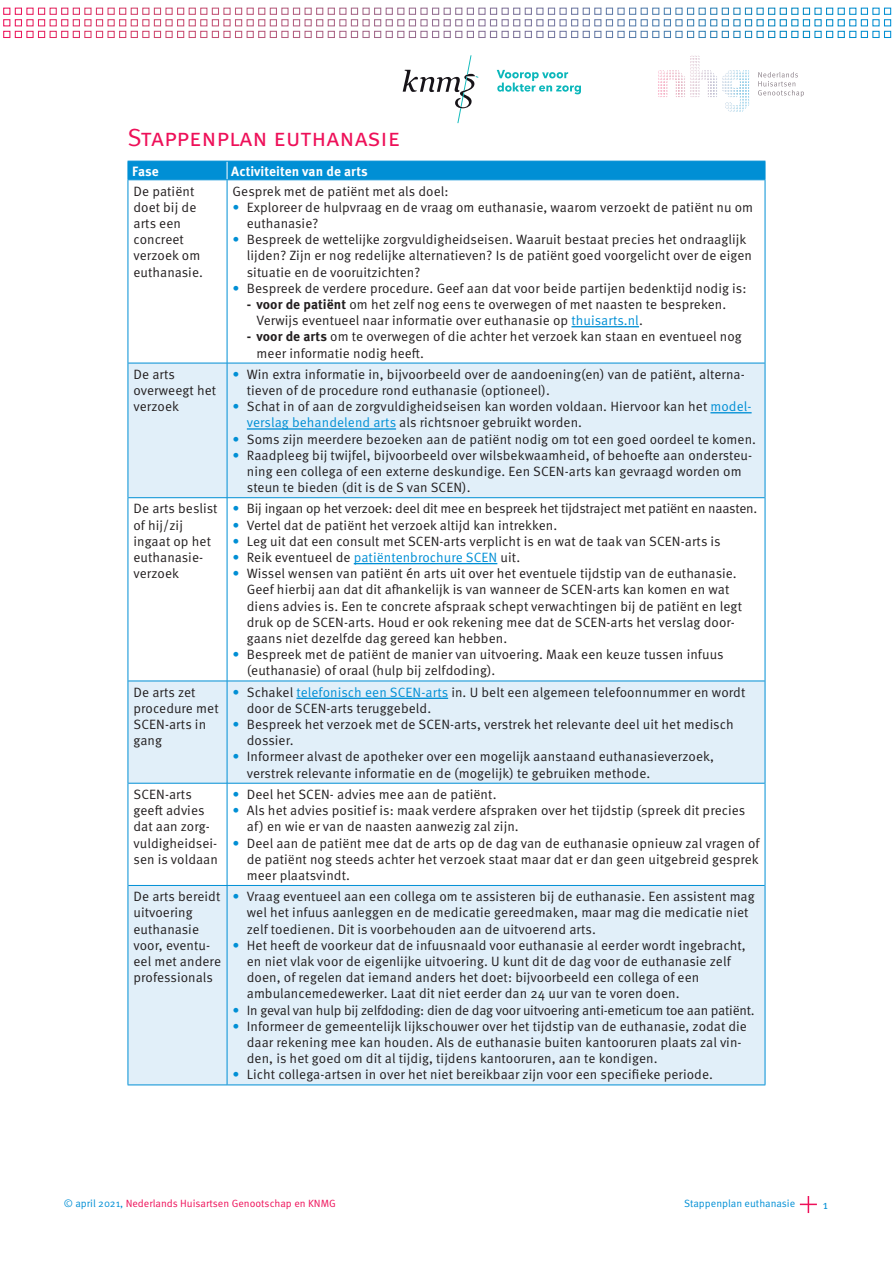
<style>
.page{position:relative;width:893px;height:1263px;background:#fff}
.page>*{position:absolute;margin:0;border:0;box-sizing:border-box;transform-origin:0 0}
.t1{font:24.75px "Meta Pro Norm";color:#ee1059}
.t2{font:13.5px/16.2px "Meta Pro Norm";letter-spacing:.005em;color:#231f20}
.t3{font:13.5px "Meta Pro Norm";letter-spacing:-.02em;color:#231f20}
.t4{font:13.5px "Meta Pro Norm";letter-spacing:-.015em;color:#231f20}
.t5{font:13.5px "Meta Pro Norm";letter-spacing:.005em;color:#008fd5}
.t6{font:700 13.5px "Meta Pro";letter-spacing:.005em;color:#fff}
.t7{font:12px "Meta Pro Norm";color:#008fd5}
.t8{font:10.5px "Meta Pro Norm";color:#ee1059}
.t9{font:10.5px "Meta Pro Norm";color:#008fd5}
.s1{color:#008fd5}
.s2{font-family:"Meta Pro";font-weight:700}
.s3{color:#231f20}
</style>
<div class="page">
<svg style="left:3px;top:7px;width:888px;height:31px"></svg>
<svg style="left:659px;top:55px;width:90px;height:16px"></svg>
<svg style="left:758px;top:72px;width:46px;height:25px"></svg>
<svg style="left:129px;top:364px;width:636px;height:720px;fill:#e1eff9"></svg>
<svg style="left:128px;top:161px;width:638px;height:19px;background:#0290d5"></svg>
<hr style="left:227px;top:180px;width:1px;height:183px;background:#008fd5">
<hr style="left:128px;top:363px;width:99px;height:1px;background:#008fd5">
<hr style="left:227px;top:363px;width:538px;height:1px;background:#008fd5">
<hr style="left:227px;top:363px;width:1px;height:134px;background:#008fd5">
<hr style="left:128px;top:497px;width:99px;height:1px;background:#008fd5">
<hr style="left:227px;top:497px;width:538px;height:1px;background:#008fd5">
<hr style="left:227px;top:498px;width:1px;height:183px;background:#008fd5">
<hr style="left:128px;top:681px;width:99px;height:1px;background:#008fd5">
<hr style="left:227px;top:681px;width:538px;height:1px;background:#008fd5">
<hr style="left:227px;top:681px;width:1px;height:102px;background:#008fd5">
<hr style="left:128px;top:783px;width:99px;height:1px;background:#008fd5">
<hr style="left:227px;top:783px;width:538px;height:1px;background:#008fd5">
<hr style="left:227px;top:783px;width:1px;height:102px;background:#008fd5">
<hr style="left:128px;top:885px;width:99px;height:1px;background:#008fd5">
<hr style="left:227px;top:885px;width:538px;height:1px;background:#008fd5">
<hr style="left:227px;top:886px;width:1px;height:198px;background:#008fd5">
<hr style="left:128px;top:180px;width:1px;height:183px;background:#008fd5">
<hr style="left:765px;top:180px;width:1px;height:183px;background:#008fd5">
<hr style="left:128px;top:363px;width:1px;height:135px;background:#008fd5">
<hr style="left:765px;top:363px;width:1px;height:135px;background:#008fd5">
<hr style="left:128px;top:498px;width:1px;height:183px;background:#008fd5">
<hr style="left:765px;top:498px;width:1px;height:183px;background:#008fd5">
<hr style="left:128px;top:681px;width:1px;height:102px;background:#008fd5">
<hr style="left:765px;top:681px;width:1px;height:102px;background:#008fd5">
<hr style="left:128px;top:783px;width:1px;height:102px;background:#008fd5">
<hr style="left:765px;top:783px;width:1px;height:102px;background:#008fd5">
<hr style="left:128px;top:885px;width:1px;height:199px;background:#008fd5">
<hr style="left:765px;top:885px;width:1px;height:199px;background:#008fd5">
<hr style="left:128px;top:1084px;width:99px;height:1px;background:#008fd5">
<hr style="left:227px;top:1084px;width:538px;height:1px;background:#008fd5">
<hr style="left:571px;top:326px;width:68px;height:1px;background:#008fd5">
<hr style="left:710px;top:412px;width:42px;height:1px;background:#008fd5">
<hr style="left:247px;top:428px;width:149px;height:2px;background:#008fd5">
<hr style="left:354px;top:563px;width:143px;height:1px;background:#008fd5">
<hr style="left:296px;top:698px;width:152px;height:1px;background:#008fd5">
<svg style="left:800px;top:1196px;width:17px;height:17px"></svg>
<svg style="left:403px;top:55px;width:76px;height:68px"></svg>
<svg style="left:497px;top:70px;width:84px;height:24px"></svg>
<h1 class="t1" style="left:128px;top:127px;width:274px">Stappenplan euthanasie</h1>
<p class="t6" style="left:132px;top:166px;width:28px">Fase</p>
<p class="t6" style="left:231px;top:166px;width:138px">Activiteiten van de arts</p>
<p class="t2" style="left:133px;top:184px;width:71px">De patiënt doet bij de arts een concreet verzoek om euthanasie.</p>
<p class="t2" style="left:233px;top:184px;width:218px">Gesprek met de patiënt met als doel:</p>
<p class="t2" style="left:247px;top:200px;width:508px;text-indent:-14px"><span class="s1">•</span> Exploreer de hulpvraag en de vraag om euthanasie, waarom verzoekt de patiënt nu om euthanasie?</p>
<p class="t2" style="left:247px;top:232px;width:507px;text-indent:-14px"><span class="s1">•</span> Bespreek de wettelijke zorgvuldigheidseisen. Waaruit bestaat precies het ondraaglijk lijden? Zijn er nog redelijke alternatieven? Is de patiënt goed voorgelicht over de eigen situatie en de vooruitzichten?</p>
<p class="t2" style="left:233px;top:281px;width:515px"><span class="s1">•</span> Bespreek de verdere procedure. Geef aan dat voor beide partijen bedenktijd nodig is:</p>
<p class="t2" style="left:257px;top:297px;width:471px;text-indent:-10px"><span class="s2">- voor de patiënt</span> om het zelf nog eens te overwegen of met naasten te bespreken.<br>Verwijs eventueel naar informatie over euthanasie op <span class="s1">thuisarts.nl</span>.</p>
<p class="t2" style="left:257px;top:329px;width:487px;text-indent:-10px"><span class="s2">- voor de arts</span> om te overwegen of die achter het verzoek kan staan en eventueel nog meer informatie nodig heeft.</p>
<p class="t2" style="left:133px;top:367px;width:84px">De arts overweegt het verzoek</p>
<p class="t2" style="left:247px;top:367px;width:499px;text-indent:-14px"><span class="s1">•</span> Win extra informatie in, bijvoorbeeld over de aandoening(en) van de patiënt, alterna&shy;tieven of de procedure rond euthanasie (optioneel).</p>
<p class="t2" style="left:247px;top:399px;width:506px;text-indent:-14px"><span class="s1">•</span> Schat in of aan de zorgvuldigheidseisen kan worden voldaan. Hiervoor kan het <span class="s1">model&shy;verslag behandelend arts</span> als richtsnoer gebruikt worden.</p>
<p class="t2" style="left:233px;top:432px;width:525px"><span class="s1">•</span> Soms zijn meerdere bezoeken aan de patiënt nodig om tot een goed oordeel te komen.</p>
<p class="t2" style="left:247px;top:448px;width:507px;text-indent:-14px"><span class="s1">•</span> Raadpleeg bij twijfel, bijvoorbeeld over wilsbekwaamheid, of behoefte aan ondersteu&shy;ning een collega of een externe deskundige. Een SCEN-arts kan gevraagd worden om steun te bieden (dit is de S van SCEN).</p>
<p class="t2" style="left:133px;top:501px;width:86px">De arts beslist of hij/zij ingaat op het euthanasie&shy;verzoek</p>
<p class="t4" style="left:233px;top:503px;width:526px"><span class="s1">•</span> Bij ingaan op het verzoek: deel dit mee en bespreek het tijdstraject met patiënt en naasten.</p>
<p class="t2" style="left:233px;top:518px;width:326px"><span class="s1">•</span> Vertel dat de patiënt het verzoek altijd kan intrekken.</p>
<p class="t2" style="left:233px;top:534px;width:490px"><span class="s1">•</span> Leg uit dat een consult met SCEN-arts verplicht is en wat de taak van SCEN-arts is</p>
<p class="t5" style="left:233px;top:552px;width:289px">• <span class="s3">Reik eventueel de</span> patiëntenbrochure SCEN <span class="s3">uit.</span></p>
<p class="t2" style="left:247px;top:566px;width:497px;text-indent:-14px"><span class="s1">•</span> Wissel wensen van patiënt én arts uit over het eventuele tijdstip van de euthanasie.<br>Geef hierbij aan dat dit afhankelijk is van wanneer de SCEN-arts kan komen en wat diens advies is. Een te concrete afspraak schept verwachtingen bij de patiënt en legt druk op de SCEN-arts. Houd er ook rekening mee dat de SCEN-arts het verslag door&shy;gaans niet dezelfde dag gereed kan hebben.</p>
<p class="t2" style="left:247px;top:647px;width:478px;text-indent:-14px"><span class="s1">•</span> Bespreek met de patiënt de manier van uitvoering. Maak een keuze tussen infuus (euthanasie) of oraal (hulp bij zelfdoding).</p>
<p class="t2" style="left:133px;top:685px;width:87px">De arts zet procedure met<br>SCEN-arts in gang</p>
<p class="t2" style="left:247px;top:685px;width:500px;text-indent:-14px"><span class="s1">•</span> Schakel <span class="s1">telefonisch een SCEN-arts</span> in. U belt een algemeen telefoonnummer en wordt door de SCEN-arts teruggebeld.</p>
<p class="t2" style="left:247px;top:717px;width:488px;text-indent:-14px"><span class="s1">•</span> Bespreek het verzoek met de SCEN-arts, verstrek het relevante deel uit het medisch dossier.</p>
<p class="t2" style="left:247px;top:749px;width:469px;text-indent:-14px"><span class="s1">•</span> Informeer alvast de apotheker over een mogelijk aanstaand euthanasieverzoek, verstrek relevante informatie en de (mogelijk) te gebruiken methode.</p>
<p class="t2" style="left:133px;top:787px;width:86px">SCEN-arts geeft advies dat aan zorg&shy;vuldigheidsei&shy;sen is voldaan</p>
<p class="t2" style="left:233px;top:787px;width:265px"><span class="s1">•</span> Deel het SCEN- advies mee aan de patiënt.</p>
<p class="t2" style="left:247px;top:803px;width:500px;text-indent:-14px"><span class="s1">•</span> Als het advies positief is: maak verdere afspraken over het tijdstip (spreek dit precies af) en wie er van de naasten aanwezig zal zijn.</p>
<p class="t2" style="left:247px;top:836px;width:514px;text-align:justify;text-indent:-14px"><span class="s1">•</span> Deel aan de patiënt mee dat de arts op de dag van de euthanasie opnieuw zal vragen of de patiënt nog steeds achter het verzoek staat maar dat er dan geen uitgebreid gesprek meer plaatsvindt.</p>
<p class="t2" style="left:133px;top:889px;width:89px">De arts bereidt uitvoering euthanasie voor, eventu&shy;eel met andere professionals</p>
<p class="t2" style="left:247px;top:889px;width:509px;text-indent:-14px"><span class="s1">•</span> Vraag eventueel aan een collega om te assisteren bij de euthanasie. Een assistent mag wel het infuus aanleggen en de medicatie gereedmaken, maar mag die medicatie niet zelf toedienen. Dit is voorbehouden aan de uitvoerend arts.</p>
<p class="t2" style="left:247px;top:938px;width:500px;text-indent:-14px"><span class="s1">•</span> Het heeft de voorkeur dat de infuusnaald voor euthanasie al eerder wordt ingebracht, en niet vlak voor de eigenlijke uitvoering. U kunt dit de dag voor de euthanasie zelf doen, of regelen dat iemand anders het doet: bijvoorbeeld een collega of een ambulancemedewerker. Laat dit niet eerder dan 24 uur van te voren doen.</p>
<p class="t3" style="left:233px;top:1004px;width:524px"><span class="s1">•</span> In geval van hulp bij zelfdoding: dien de dag voor uitvoering anti-emeticum toe aan patiënt.</p>
<p class="t2" style="left:247px;top:1019px;width:502px;text-indent:-14px"><span class="s1">•</span> Informeer de gemeentelijk lijkschouwer over het tijdstip van de euthanasie, zodat die daar rekening mee kan houden. Als de euthanasie buiten kantooruren plaats zal vin&shy;den, is het goed om dit al tijdig, tijdens kantooruren, aan te kondigen.</p>
<p class="t2" style="left:233px;top:1067px;width:482px"><span class="s1">•</span> Licht collega-artsen in over het niet bereikbaar zijn voor een specifieke periode.</p>
<p class="t8" style="left:64px;top:1199px;width:274px"><span class="s1">© april 2021,</span> Nederlands Huisartsen Genootschap en KNMG</p>
<p class="t9" style="left:684px;top:1199px;width:113px">Stappenplan euthanasie</p>
<p class="t7" style="left:823px;top:1200px;width:7px">1</p>
</div>
